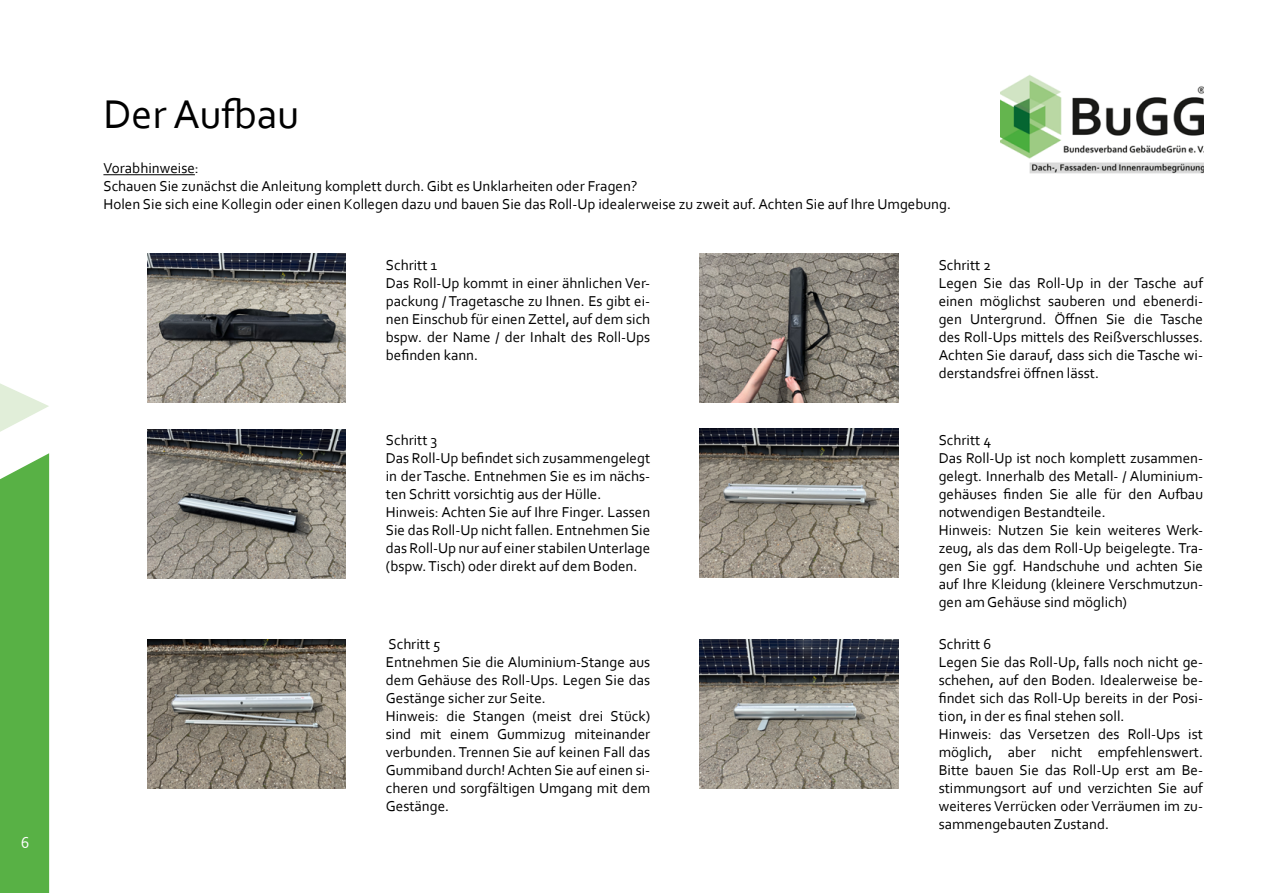
<style>
.page{position:relative;width:1263px;height:893px;background:#fff}
.page>*{position:absolute;margin:0;border:0;box-sizing:border-box;transform-origin:0 0}
.t1{font:42px "Corbel";color:#000}
.t2{font:16.5px "Corbel";color:#fff}
.t3{font:15px/18px "Corbel";color:#000;text-align:justify}
</style>
<div class="page">
<div style="left:0;top:453px;width:49px;height:440px;background:#58b145"></div>
<svg style="left:0;top:383px;width:49px;height:49px"></svg>
<img style="left:1001px;top:75px;width:203px;height:99px">
<img style="left:147px;top:253px;width:198px;height:149px">
<img style="left:147px;top:430px;width:198px;height:149px">
<img style="left:700px;top:253px;width:198px;height:149px">
<img style="left:700px;top:429px;width:198px;height:148px">
<img style="left:147px;top:640px;width:198px;height:149px">
<img style="left:700px;top:640px;width:198px;height:149px">
<hr style="left:103px;top:174px;width:92px;height:1px;background:#000">
<p class="t2" style="left:21px;top:832px;width:10px">6</p>
<p class="t1" style="left:103px;top:88px;width:197px">Der Aufbau</p>
<p class="t3" style="left:103px;top:159px;width:97px">Vorabhinweise:</p>
<p class="t3" style="left:103px;top:177px;width:535px">Schauen Sie zunächst die Anleitung komplett durch. Gibt es Unklarheiten oder Fragen?</p>
<p class="t3" style="left:103px;top:195px;width:849px">Holen Sie sich eine Kollegin oder einen Kollegen dazu und bauen Sie das Roll-Up idealerweise zu zweit auf. Achten Sie auf Ihre Umgebung.</p>
<p class="t3" style="left:386px;top:256px;width:53px">Schritt 1</p>
<p class="t3" style="left:386px;top:274px;width:266px">Das Roll-Up kommt in einer ähnlichen Ver&shy;packung / Tragetasche zu Ihnen. Es gibt ei&shy;nen Einschub für einen Zettel, auf dem sich bspw. der Name / der Inhalt des Roll-Ups befinden kann.</p>
<p class="t3" style="left:386px;top:430px;width:53px">Schritt 3</p>
<p class="t3" style="left:386px;top:448px;width:266px">Das Roll-Up befindet sich zusammengelegt in der Tasche. Entnehmen Sie es im nächs&shy;ten Schritt vorsichtig aus der Hülle.</p>
<p class="t3" style="left:386px;top:502px;width:266px">Hinweis: Achten Sie auf Ihre Finger. Lassen Sie das Roll-Up nicht fallen. Entnehmen Sie das Roll-Up nur auf einer stabilen Unterlage (bspw. Tisch) oder direkt auf dem Boden.</p>
<p class="t3" style="left:388px;top:634px;width:53px">Schritt 5</p>
<p class="t3" style="left:386px;top:652px;width:266px">Entnehmen Sie die Aluminium-Stange aus dem Gehäuse des Roll-Ups. Legen Sie das Gestänge sicher zur Seite.</p>
<p class="t3" style="left:386px;top:706px;width:266px">Hinweis: die Stangen (meist drei Stück) sind mit einem Gummizug miteinander verbunden. Trennen Sie auf keinen Fall das Gummiband durch! Achten Sie auf einen si&shy;cheren und sorgfältigen Umgang mit dem Gestänge.</p>
<p class="t3" style="left:939px;top:256px;width:54px">Schritt 2</p>
<p class="t3" style="left:939px;top:274px;width:266px">Legen Sie das Roll-Up in der Tasche auf einen möglichst sauberen und ebenerdi&shy;gen Untergrund. Öffnen Sie die Tasche des Roll-Ups mittels des Reißverschlusses.<br>Achten Sie darauf, dass sich die Tasche wi&shy;derstandsfrei öffnen lässt.</p>
<p class="t3" style="left:939px;top:430px;width:54px">Schritt 4</p>
<p class="t3" style="left:939px;top:448px;width:266px">Das Roll-Up ist noch komplett zusammen&shy;gelegt. Innerhalb des Metall- / Aluminium&shy;gehäuses finden Sie alle für den Aufbau notwendigen Bestandteile.</p>
<p class="t3" style="left:939px;top:520px;width:266px">Hinweis: Nutzen Sie kein weiteres Werk&shy;zeug, als das dem Roll-Up beigelegte. Tra&shy;gen Sie ggf. Handschuhe und achten Sie auf Ihre Kleidung (kleinere Verschmutzun&shy;gen am Gehäuse sind möglich)</p>
<p class="t3" style="left:939px;top:634px;width:54px">Schritt 6</p>
<p class="t3" style="left:939px;top:652px;width:266px">Legen Sie das Roll-Up, falls noch nicht ge&shy;schehen, auf den Boden. Idealerweise be&shy;findet sich das Roll-Up bereits in der Posi&shy;tion, in der es final stehen soll.</p>
<p class="t3" style="left:939px;top:724px;width:266px">Hinweis: das Versetzen des Roll-Ups ist möglich, aber nicht empfehlenswert.<br>Bitte bauen Sie das Roll-Up erst am Be&shy;stimmungsort auf und verzichten Sie auf weiteres Verrücken oder Verräumen im zu&shy;sammengebauten Zustand.</p>
</div>
